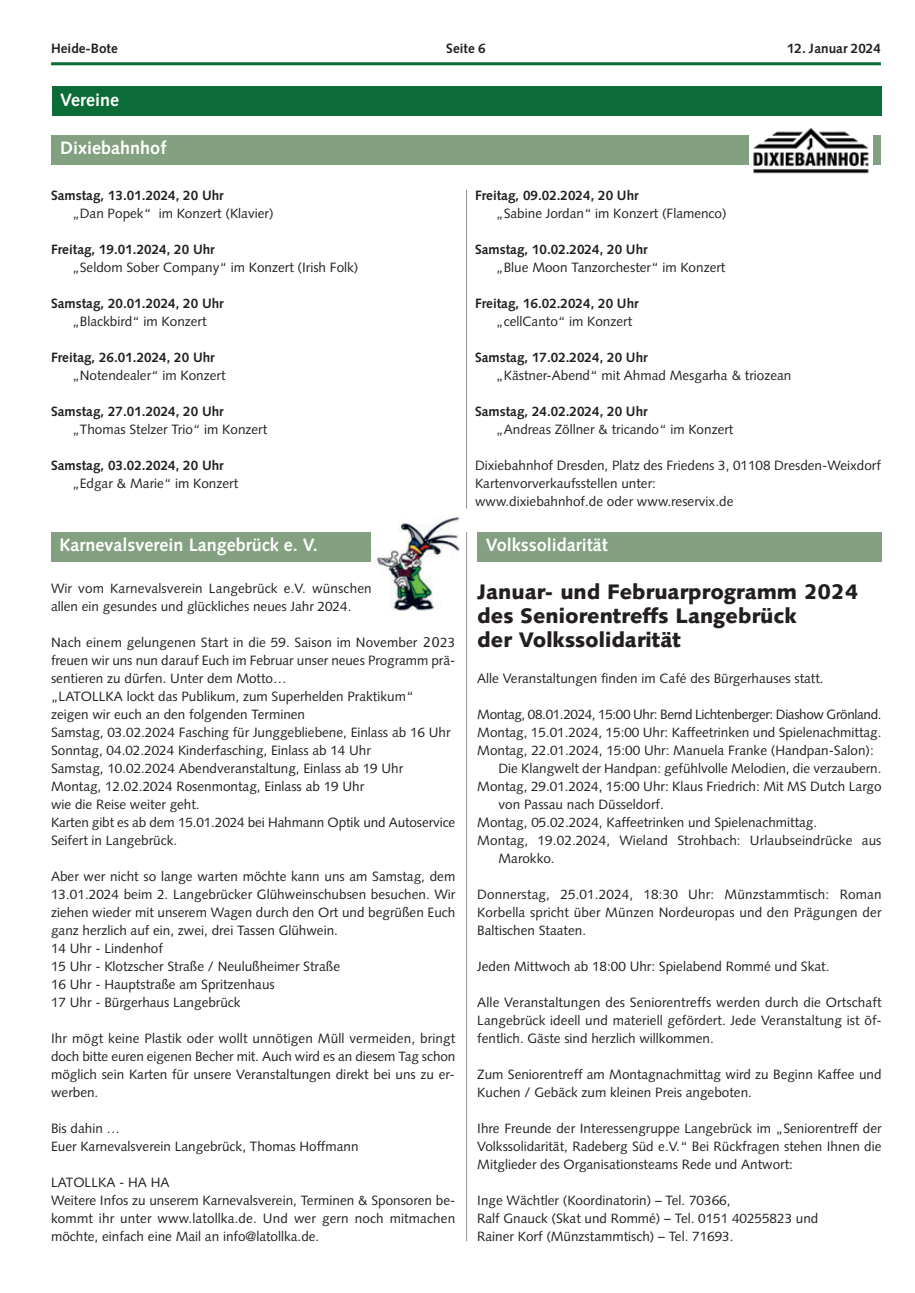
<style>
.page{position:relative;width:915px;height:1293px;background:#fff}
.page>*{position:absolute;margin:0;border:0;box-sizing:border-box;transform-origin:0 0}
.t1{font:900 21px/24px "Syntax";color:#231f20}
.t2{font:700 18px "Syntax";color:#fff}
.t3{font:13.5px/18px "Syntax";color:#231f20}
.t4{font:700 13.5px "Syntax";color:#231f20}
.t5{font:13.5px "Syntax";letter-spacing:-.025em;color:#231f20}
.s1{font-family:"Lucida Grande"}
</style>
<div class="page">
<hr style="left:51px;top:62px;width:829px;height:3px;background:#0b6c38">
<div style="left:52px;top:86px;width:829px;height:30px;background:#0b6c38"></div>
<div style="left:52px;top:135px;width:828px;height:30px;background:#83a181"></div>
<img style="left:749px;top:128px;width:123px;height:46px">
<hr style="left:466px;top:190px;width:1px;height:318px;background:#939598">
<div style="left:51px;top:532px;width:404px;height:30px;background:#83a181"></div>
<div style="left:477px;top:532px;width:404px;height:30px;background:#83a181"></div>
<hr style="left:466px;top:532px;width:1px;height:709px;background:#939598">
<img style="left:371px;top:515px;width:89px;height:96px">
<p class="t4" style="left:51px;top:43px;width:68px">Heide-Bote</p>
<p class="t4" style="left:446px;top:43px;width:41px">Seite 6</p>
<p class="t4" style="left:786px;top:43px;width:95px">12. Januar 2024</p>
<h2 class="t2" style="left:60px;top:92px;width:61px">Vereine</h2>
<h2 class="t2" style="left:60px;top:141px;width:108px">Dixiebahnhof</h2>
<p class="t4" style="left:51px;top:190px;width:174px">Samstag, 13.01.2024, 20 Uhr</p>
<p class="t3" style="left:72px;top:205px;width:203px">„Dan Popek“ im Konzert (Klavier)</p>
<p class="t4" style="left:51px;top:244px;width:165px">Freitag, 19.01.2024, 20 Uhr</p>
<p class="t3" style="left:72px;top:259px;width:287px">„Seldom Sober Company“ im Konzert (Irish Folk)</p>
<p class="t4" style="left:51px;top:298px;width:174px">Samstag, 20.01.2024, 20 Uhr</p>
<p class="t3" style="left:72px;top:313px;width:136px">„Blackbird“ im Konzert</p>
<p class="t4" style="left:51px;top:352px;width:165px">Freitag, 26.01.2024, 20 Uhr</p>
<p class="t3" style="left:72px;top:367px;width:155px">„Notendealer“ im Konzert</p>
<p class="t4" style="left:51px;top:406px;width:174px">Samstag, 27.01.2024, 20 Uhr</p>
<p class="t3" style="left:72px;top:421px;width:196px">„Thomas Stelzer Trio“ im Konzert</p>
<p class="t4" style="left:51px;top:460px;width:174px">Samstag, 03.02.2024, 20 Uhr</p>
<p class="t3" style="left:72px;top:475px;width:167px">„Edgar &amp; Marie“ im Konzert</p>
<p class="t4" style="left:475px;top:190px;width:165px">Freitag, 09.02.2024, 20 Uhr</p>
<p class="t3" style="left:496px;top:205px;width:232px">„Sabine Jordan“ im Konzert (Flamenco)</p>
<p class="t4" style="left:475px;top:244px;width:174px">Samstag, 10.02.2024, 20 Uhr</p>
<p class="t3" style="left:496px;top:259px;width:230px">„Blue Moon Tanzorchester“ im Konzert</p>
<p class="t4" style="left:475px;top:298px;width:165px">Freitag, 16.02.2024, 20 Uhr</p>
<p class="t3" style="left:496px;top:313px;width:137px">„cellCanto“ im Konzert</p>
<p class="t4" style="left:475px;top:352px;width:174px">Samstag, 17.02.2024, 20 Uhr</p>
<p class="t3" style="left:496px;top:367px;width:296px">„Kästner-Abend“ mit Ahmad Mesgarha &amp; triozean</p>
<p class="t4" style="left:475px;top:406px;width:174px">Samstag, 24.02.2024, 20 Uhr</p>
<p class="t3" style="left:496px;top:421px;width:238px">„Andreas Zöllner &amp; tricando“ im Konzert</p>
<p class="t3" style="left:475px;top:457px;width:407px">Dixiebahnhof Dresden, Platz des Friedens 3, 01108 Dresden-Weixdorf<br>Kartenvorverkaufsstellen unter:<br>www.dixiebahnhof.de oder www.reservix.de</p>
<h2 class="t2" style="left:60px;top:538px;width:260px">Karnevalsverein Langebrück e. V.</h2>
<p class="t3" style="left:51px;top:580px;width:322px">Wir vom Karnevalsverein Langebrück e.V. wünschen allen ein gesundes und glückliches neues Jahr 2024.</p>
<p class="t3" style="left:51px;top:634px;width:405px">Nach einem gelungenen Start in die 59. Saison im November <span class="s1">20</span>23 freuen wir uns nun darauf Euch im Februar unser neues Programm prä&shy;sentieren zu dürfen. Unter dem Motto…<br>„LATOLLKA lockt das Publikum, zum Superhelden Praktikum“<br>zeigen wir euch an den folgenden Terminen<br>Samstag, 03.02.2024 Fasching für Junggebliebene, Einlass ab 16 Uhr Sonntag, 04.02.2024 Kinderfasching, Einlass ab 14 Uhr<br>Samstag, 10.02.2024 Abendveranstaltung, Einlass ab 19 Uhr Montag, 12.02.2024 Rosenmontag, Einlass ab 19 Uhr<br>wie die Reise weiter geht.<br>Karten gibt es ab dem 15.01.2024 bei Hahmann Optik und Autoservice Seifert in Langebrück.</p>
<p class="t3" style="left:51px;top:868px;width:405px">Aber wer nicht so lange warten möchte kann uns am Samstag, dem 13.01.2024 beim 2. Langebrücker Glühweinschubsen besuchen. Wir ziehen wieder mit unserem Wagen durch den Ort und begrüßen Euch ganz herzlich auf ein, zwei, drei Tassen Glühwein.<br>14 Uhr - Lindenhof<br>15 Uhr - Klotzscher Straße / Neulußheimer Straße<br>16 Uhr - Hauptstraße am Spritzenhaus<br>17 Uhr - Bürgerhaus Langebrück</p>
<p class="t3" style="left:51px;top:1030px;width:405px;text-align:justify">Ihr mögt keine Plastik oder wollt unnötigen Müll vermeiden, bringt doch bitte euren eigenen Becher mit. Auch wird es an diesem Tag schon möglich sein Karten für unsere Veranstaltungen direkt bei uns zu er&shy;werben.</p>
<p class="t3" style="left:51px;top:1120px;width:309px">Bis dahin …<br>Euer Karnevalsverein Langebrück, Thomas Hoffmann</p>
<p class="t3" style="left:51px;top:1174px;width:405px">LATOLLKA - HA HA<br>Weitere Infos zu unserem Karnevalsverein, Terminen &amp; Sponsoren be&shy;kommt ihr unter www.latollka.de. Und wer gern noch mitmachen möchte, einfach eine Mail an info@latollka.de.</p>
<h2 class="t2" style="left:485px;top:538px;width:123px">Volkssolidarität</h2>
<h1 class="t1" style="left:477px;top:581px;width:382px">Januar- und Februarprogramm 2024 des Seniorentreffs Langebrück<br>der Volkssolidarität</h1>
<p class="t3" style="left:477px;top:670px;width:348px">Alle Veranstaltungen finden im Café des Bürgerhauses statt.</p>
<p class="t5" style="left:477px;top:708px;width:405px">Montag, 08.01.2024, 15:00 Uhr: Bernd Lichtenberger: Diashow Grönland.</p>
<p class="t3" style="left:477px;top:724px;width:405px">Montag, 15.01.2024, 15:00 Uhr: Kaffeetrinken und Spielenachmittag.</p>
<p class="t3" style="left:477px;top:742px;width:398px">Montag, 22.01.2024, 15:00 Uhr: Manuela Franke (Handpan-Salon):</p>
<p class="t3" style="left:498px;top:760px;width:384px">Die Klangwelt der Handpan: gefühlvolle Melodien, die verzaubern.</p>
<p class="t3" style="left:477px;top:778px;width:405px">Montag, 29.01.2024, 15:00 Uhr: Klaus Friedrich: Mit MS Dutch Largo</p>
<p class="t3" style="left:498px;top:796px;width:167px">von Passau nach Düsseldorf.</p>
<p class="t3" style="left:477px;top:814px;width:341px">Montag, 05.02.2024, Kaffeetrinken und Spielenachmittag.</p>
<p class="t3" style="left:477px;top:832px;width:405px">Montag, 19.02.2024, Wieland Strohbach: Urlaubseindrücke aus</p>
<p class="t3" style="left:498px;top:850px;width:58px">Marokko.</p>
<p class="t3" style="left:477px;top:886px;width:405px;text-align:justify">Donnerstag, 25.01.2024, 18:30 Uhr: Münzstammtisch: Roman Korbella spricht über Münzen Nordeuropas und den Prägungen der Baltischen Staaten.</p>
<p class="t3" style="left:477px;top:958px;width:353px">Jeden Mittwoch ab 18:00 Uhr: Spielabend Rommé und Skat.</p>
<p class="t3" style="left:477px;top:994px;width:406px;text-align:justify">Alle Veranstaltungen des Seniorentreffs werden durch die Ortschaft Langebrück ideell und materiell gefördert. Jede Veranstaltung ist öf&shy;fentlich. Gäste sind herzlich willkommen.</p>
<p class="t3" style="left:477px;top:1066px;width:405px">Zum Seniorentreff am Montagnachmittag wird zu Beginn Kaffee und<br>Kuchen / Gebäck zum kleinen Preis angeboten.</p>
<p class="t3" style="left:477px;top:1120px;width:405px;text-align:justify">Ihre Freunde der Interessengruppe Langebrück im „Seniorentreff der Volkssolidarität, Radeberg Süd e.V.“ Bei Rückfragen stehen Ihnen die Mitglieder des Organisationsteams Rede und Antwort:</p>
<p class="t3" style="left:477px;top:1192px;width:342px">Inge Wächtler (Koordinatorin) – Tel. 70366,<br>Ralf Gnauck (Skat und Rommé) – Tel. 0151 40255823 und<br>Rainer Korf (Münzstammtisch) – Tel. 71693.</p>
</div>
